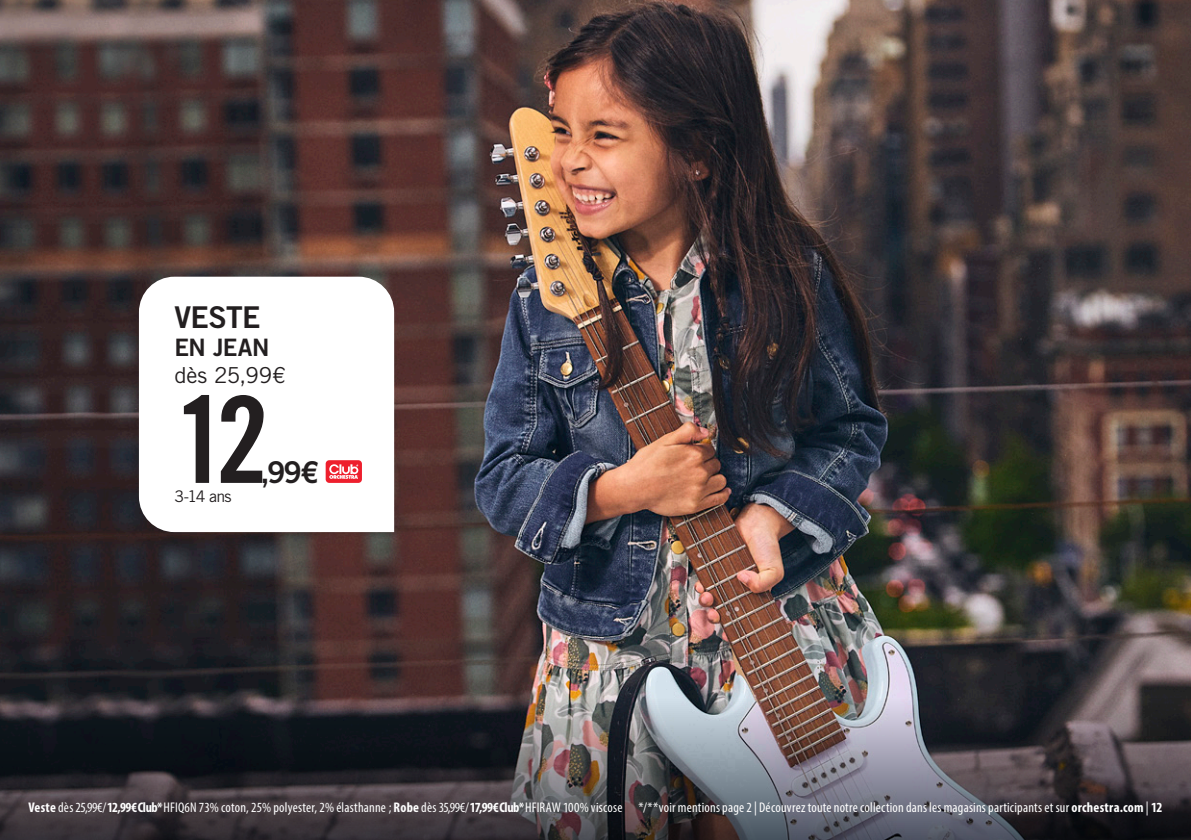
<style>
.page{position:relative;width:1191px;height:840px;background:#fff}
.page>*{position:absolute;margin:0;border:0;box-sizing:border-box;transform-origin:0 0}
.t1{font:120px "Trade Gothic LT Std Bd Cn 20";color:#231f20}
.t2{font:30px "Trade Gothic LT Bold Two";letter-spacing:-.02em;color:#231f20}
.t3{font:24px "Trade Gothic LT Bold Two";letter-spacing:-.025em;color:#231f20}
.t4{font:22px "Trade Gothic LT";letter-spacing:-.01em;color:#231f20}
.t5{font:16px "Trade Gothic LT";color:#231f20}
.t6{font:condensed 14px "Myriad Pro";letter-spacing:.015em;color:#fff}
.s1{font-weight:700}
</style>
<div class="page">
<img style="left:0;top:0;width:1191px;height:697px">
<img style="left:0;top:697px;width:1191px;height:142px">
<svg style="left:139px;top:276px;width:255px;height:255px"></svg>
<div style="left:326px;top:460px;width:36px;height:22px;background:#ee1f2d;border-radius:4px"></div>
<svg style="left:329px;top:464px;width:29px;height:14px"></svg>
<h2 class="t2" style="left:174px;top:299px;width:88px">VESTE</h2>
<h3 class="t3" style="left:174px;top:333px;width:96px">EN JEAN</h3>
<h3 class="t4" style="left:174px;top:361px;width:113px">dès 25,99€</h3>
<h1 class="t1" style="left:174px;top:367px;width:96px">12</h1>
<h2 class="t2" style="left:260px;top:453px;width:60px">,99€</h2>
<p class="t5" style="left:174px;top:486px;width:59px">3-14 ans</p>
<p class="t6" style="left:28px;top:798px;width:1135px"><span class="s1">Veste</span> dès 25,99€/ <span class="s1">12,99€ Club*</span> HFIQ6N 73% coton, 25% polyester, 2% élasthanne ; <span class="s1">Robe</span> dès 35,99€/ <span class="s1">17,99€ Club*</span> HFIRAW 100% viscose */**voir mentions page 2 | Découvrez toute notre collection dans les magasins participants et sur <span class="s1">orchestra.com</span> | <span class="s1">12</span></p>
</div>
